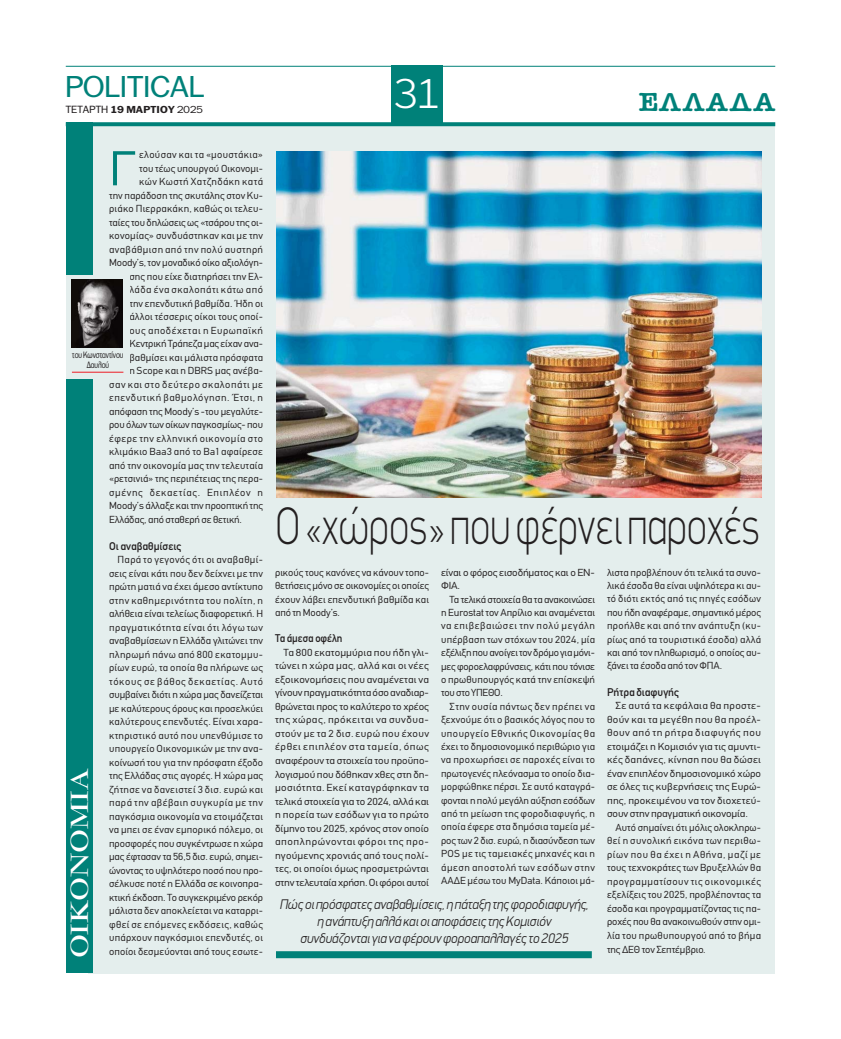
<style>
.page{position:relative;width:841px;height:1039px;background:#fff}
.page>*{position:absolute;margin:0;border:0;box-sizing:border-box;transform-origin:0 0}
.t1{font:100 53px "PF Din Display";color:#231f20;scale:.78 1}
.t2{font:47.9px "CF Din";color:#008179;scale:1.05 1}
.t3{font:300 40px "PF Franklin Gothic";color:#fff}
.t4{font:29px "PF Franklin Gothic";color:#008179;scale:1.1 1}
.t5{font:700 27.2px "PF Garamond Classic";color:#fff;scale:1.17 1}
.t6{font:26px "American Type ITC Hel Dm Bd";letter-spacing:.07em;color:#008179;scale:1.06 1}
.t7{font:italic 300 14px/17px "PF Din Display";color:#231f20;text-align:center;scale:.94 1}
.t8{font:11px "CF Din";color:#231f20}
.t9{font:11px "CF Din";color:#231f20;scale:.95 1}
.t10{font:10px/13.5px "CF Din";letter-spacing:.01em;color:#231f20;text-align:justify;scale:1.05 1}
.t11{font:10px/13.5px "CF Din";letter-spacing:.01em;color:#231f20;text-align:justify;scale:1.1 1}
.t12{font:10px "CF Din";letter-spacing:-.01em;color:#231f20;scale:1.05 1}
.t13{font:10px "CF Din";letter-spacing:.05em;color:#231f20;scale:1.05 1}
.t14{font:10px "CF Din";letter-spacing:.035em;color:#231f20;scale:1.05 1}
.t15{font:10px "CF Din";letter-spacing:.055em;color:#231f20;scale:1.05 1}
.t16{font:10px/13.5px "CF Din";letter-spacing:-.015em;color:#231f20;scale:1.1 1}
.t17{font:10px "CF Din";letter-spacing:.065em;color:#231f20;scale:1.05 1}
.t18{font:10px "CF Din";letter-spacing:.045em;color:#231f20;scale:1.05 1}
.t19{font:10px "CF Din";letter-spacing:.04em;color:#231f20;scale:1.05 1}
.t20{font:700 9.7px "PF Franklin Gothic";letter-spacing:.01em;color:#231f20;scale:1.1 1}
.t21{font:8.9px/9.9px "PF Franklin Gothic";color:#231f20;text-align:center;scale:.81 1}
.s1{font-weight:400;font-size:10px}
.s2{font-weight:400}
</style>
<div class="page">
<div style="left:88px;top:124px;width:686px;height:849px;background:#e4eeed"></div>
<hr style="left:66px;top:66px;width:708px;height:1px;background:#008179">
<svg style="left:92px;top:122px;width:682px;height:4px;background:#0e8780"></svg>
<div style="left:391px;top:66px;width:51px;height:60px;background:#008179"></div>
<div style="left:66px;top:122px;width:26px;height:851px;background:#008179"></div>
<div style="left:66px;top:275px;width:63px;height:104px;background:#e4eeed"></div>
<img style="left:71px;top:279px;width:52px;height:68px">
<hr style="left:72px;top:372px;width:51px;height:1px;background:#ed1c24">
<img style="left:276px;top:152px;width:484px;height:345px">
<div style="left:276px;top:951px;width:315px;height:7px;background:#008179"></div>
<h3 class="t4" style="left:66px;top:70px;width:127px">ΡOLITICAL</h3>
<h3 class="t3" style="left:393px;top:71px;width:48px">31</h3>
<p class="t20" style="left:66px;top:106px;width:126px"><span class="s1">ΤΕΤΑΡΤΗ</span> 19 MAΡΤΙΟΥ <span class="s2">2025</span></p>
<h3 class="t6" style="left:638px;top:87px;width:130px">ΕΛΛΑΔΑ</h3>
<h2 class="t2" style="left:109px;top:150px;width:26px">Γ</h2>
<p class="t14" style="left:139px;top:151px;width:119px">ελούσαν και τα «μουστάκια»</p>
<p class="t10" style="left:139px;top:163px;width:119px">του τέως υπουργού Οικονομι-</p>
<p class="t19" style="left:139px;top:178px;width:119px">κών Κωστή Χατζηδάκη κατά</p>
<p class="t10" style="left:109px;top:190px;width:148px">την παράδοση της σκυτάλης στον Κυ-</p>
<p class="t10" style="left:109px;top:203px;width:148px">ριάκο Πιερρακάκη, καθώς οι τελευ-</p>
<p class="t12" style="left:109px;top:218px;width:148px">ταίες του δηλώσεις ως «τσάρου της οι-</p>
<p class="t10" style="left:109px;top:230px;width:148px">κονομίας» συνδυάστηκαν και με την</p>
<p class="t14" style="left:109px;top:245px;width:148px">αναβάθμιση από την πολύ αυστηρή</p>
<p class="t12" style="left:109px;top:259px;width:148px">Moody’s, τον μοναδικό οίκο αξιολόγη-</p>
<p class="t10" style="left:129px;top:271px;width:129px">σης που είχε διατηρήσει την Ελ-</p>
<p class="t18" style="left:129px;top:286px;width:129px">λάδα ένα σκαλοπάτι κάτω από</p>
<p class="t10" style="left:129px;top:298px;width:129px">την επενδυτική βαθμίδα. Ήδη οι</p>
<p class="t10" style="left:129px;top:311px;width:129px">άλλοι τέσσερις οίκοι τους οποί-</p>
<p class="t15" style="left:129px;top:326px;width:129px">ους αποδέχεται η Ευρωπαϊκή</p>
<p class="t12" style="left:129px;top:340px;width:129px">Κεντρική Τράπεζα μας είχαν ανα-</p>
<p class="t10" style="left:129px;top:352px;width:129px">βαθμίσει και μάλιστα πρόσφατα</p>
<p class="t10" style="left:129px;top:365px;width:129px">η Scope και η DBRS μας ανέβα-</p>
<p class="t15" style="left:109px;top:380px;width:148px">σαν και στο δεύτερο σκαλοπάτι με</p>
<p class="t13" style="left:109px;top:394px;width:148px">επενδυτική βαθμολόγηση. Έτσι, η</p>
<p class="t12" style="left:109px;top:407px;width:148px">απόφαση της Moody’s -του μεγαλύτε-</p>
<p class="t12" style="left:109px;top:421px;width:148px">ρου όλων των οίκων παγκοσμίως- που</p>
<p class="t13" style="left:109px;top:434px;width:148px">έφερε την ελληνική οικονομία στο</p>
<p class="t10" style="left:109px;top:446px;width:148px">κλιμάκιο Baa3 από το Ba1 αφαίρεσε</p>
<p class="t10" style="left:109px;top:460px;width:148px">από την οικονομία μας την τελευταία</p>
<p class="t10" style="left:109px;top:473px;width:148px">«ρετσινιά» της περιπέτειας της περα-</p>
<p class="t17" style="left:109px;top:488px;width:148px">σμένης δεκαετίας. Επιπλέον η</p>
<p class="t12" style="left:109px;top:502px;width:148px">Moody’s άλλαξε και την προοπτική της</p>
<p class="t12" style="left:109px;top:515px;width:128px">Ελλάδας, από σταθερή σε θετική.</p>
<p class="t8" style="left:109px;top:539px;width:74px">Οι αναβαθμίσεις</p>
<p class="t10" style="left:109px;top:554px;width:148px;text-indent:9px">Παρά το γεγονός ότι οι αναβαθμί&shy;σεις είναι κάτι που δεν δείχνει με την πρώτη ματιά να έχει άμεσο αντίκτυπο στην καθημερινότητα του πολίτη, η αλήθεια είναι τελείως διαφορετική. Η πραγματικότητα είναι ότι λόγω των αναβαθμίσεων η Ελλάδα γλιτώνει την πληρωμή πάνω από 800 εκατομμυ&shy;ρίων ευρώ, τα οποία θα πλήρωνε ως τόκους σε βάθος δεκαετίας. Αυτό συμβαίνει διότι η χώρα μας δανείζεται με καλύτερους όρους και προσελκύει καλύτερους επενδυτές. Είναι χαρα&shy;κτηριστικό αυτό που υπενθύμισε το υπουργείο Οικονομικών με την ανα&shy;κοίνωσή του για την πρόσφατη έξοδο της Ελλάδας στις αγορές. Η χώρα μας ζήτησε να δανειστεί 3 δισ. ευρώ και παρά την αβέβαιη συγκυρία με την παγκόσμια οικονομία να ετοιμάζεται να μπει σε έναν εμπορικό πόλεμο, οι προσφορές που συγκέντρωσε η χώρα μας έφτασαν τα 56,5 δισ. ευρώ, σημει&shy;ώνοντας το υψηλότερο ποσό που προ&shy;σέλκυσε ποτέ η Ελλάδα σε κοινοπρα&shy;κτική έκδοση. Το συγκεκριμένο ρεκόρ μάλιστα δεν αποκλείεται να καταρρι&shy;φθεί σε επόμενες εκδόσεις, καθώς υπάρχουν παγκόσμιοι επενδυτές, οι οποίοι δεσμεύονται από τους εσωτε-</p>
<p class="t21" style="left:72px;top:349px;width:65px">του Κωνσταντίνου<br>Δαυλού</p>
<h3 class="t5" style="left:66px;top:958px;width:164px;rotate:-90deg">ΟΙΚΟΝΟΜΙΑ</h3>
<h1 class="t1" style="left:275px;top:494px;width:621px">Ο «χώρος» που φέρνει παροχές</h1>
<p class="t10" style="left:275px;top:566px;width:148px">ρικούς τους κανόνες να κάνουν τοπο&shy;θετήσεις μόνο σε οικονομίες οι οποίες έχουν λάβει επενδυτική βαθμίδα και από τη Moody’s.</p>
<p class="t9" style="left:275px;top:632px;width:72px">Τα άμεσα οφέλη</p>
<p class="t11" style="left:275px;top:646px;width:141px;text-indent:9px">Τα 800 εκατομμύρια που ήδη γλι&shy;τώνει η χώρα μας, αλλά και οι νέες εξοικονομήσεις που αναμένεται να γίνουν πραγματικότητα όσο αναδιαρ&shy;θρώνεται προς το καλύτερο το χρέος της χώρας, πρόκειται να συνδυα&shy;στούν με τα 2 δισ. ευρώ που έχουν έρθει επιπλέον στα ταμεία, όπως αναφέρουν τα στοιχεία του προϋπο&shy;λογισμού που δόθηκαν χθες στη δη&shy;μοσιότητα. Εκεί καταγράφηκαν τα τελικά στοιχεία για το 2024, αλλά και η πορεία των εσόδων για το πρώτο δίμηνο του 2025, χρόνος στον οποίο αποπληρώνονται φόροι της προ&shy;ηγούμενης χρονιάς από τους πολί&shy;τες, οι οποίοι όμως προσμετρώνται στην τελευταία χρήση. Οι φόροι αυτοί</p>
<p class="t16" style="left:441px;top:566px;width:141px">είναι ο φόρος εισοδήματος και ο ΕΝ-<br>ΦΙΑ.</p>
<p class="t10" style="left:441px;top:593px;width:148px;text-indent:9px">Τα τελικά στοιχεία θα τα ανακοινώσει η Eurostat τον Απρίλιο και αναμένεται να επιβεβαιώσει την πολύ μεγάλη υπέρβαση των στόχων του 2024, μία εξέλιξη που ανοίγει τον δρόμο για μόνι&shy;μες φοροελαφρύνσεις, κάτι που τόνισε ο πρωθυπουργός κατά την επίσκεψή του στο ΥΠΕΘΟ.</p>
<p class="t10" style="left:441px;top:700px;width:148px;text-indent:9px">Στην ουσία πάντως δεν πρέπει να ξεχνούμε ότι ο βασικός λόγος που το υπουργείο Εθνικής Οικονομίας θα έχει το δημοσιονομικό περιθώριο για να προχωρήσει σε παροχές είναι το πρωτογενές πλεόνασμα το οποίο δια&shy;μορφώθηκε πέρσι. Σε αυτό καταγρά&shy;φονται η πολύ μεγάλη αύξηση εσόδων από τη μείωση της φοροδιαφυγής, η οποία έφερε στα δημόσια ταμεία μέ&shy;ρος των 2 δισ. ευρώ, η διασύνδεση των POS με τις ταμειακές μηχανές και η άμεση αποστολή των εσόδων στην ΑΑΔΕ μέσω του MyData. Κάποιοι μά-</p>
<h3 class="t7" style="left:280px;top:895px;width:330px">Πώς οι πρόσφατες αναβαθμίσεις, η πάταξη της φοροδιαφυγής, η ανάπτυξη αλλά και οι αποφάσεις της Κομισιόν<br>συνδυάζονται για να φέρουν φοροαπαλλαγές το 2025</h3>
<p class="t10" style="left:606px;top:566px;width:148px">λιστα προβλέπουν ότι τελικά τα συνο&shy;λικά έσοδα θα είναι υψηλότερα κι αυ&shy;τό διότι εκτός από τις πηγές εσόδων που ήδη αναφέραμε, σημαντικό μέρος προήλθε και από την ανάπτυξη (κυ&shy;ρίως από τα τουριστικά έσοδα) αλλά και από τον πληθωρισμό, ο οποίος αυ&shy;ξάνει τα έσοδα από τον ΦΠΑ.</p>
<p class="t8" style="left:606px;top:685px;width:73px">Ρήτρα διαφυγής</p>
<p class="t11" style="left:606px;top:700px;width:141px;text-indent:9px">Σε αυτά τα κεφάλαια θα προστε&shy;θούν και τα μεγέθη που θα προέλ&shy;θουν από τη ρήτρα διαφυγής που ετοιμάζει η Κομισιόν για τις αμυντι&shy;κές δαπάνες, κίνηση που θα δώσει έναν επιπλέον δημοσιονομικό χώρο σε όλες τις κυβερνήσεις της Ευρώ&shy;πης, προκειμένου να τον διοχετεύ&shy;σουν στην πραγματική οικονομία.</p>
<p class="t10" style="left:606px;top:821px;width:148px;text-indent:9px">Αυτό σημαίνει ότι μόλις ολοκληρω&shy;θεί η συνολική εικόνα των περιθω&shy;ρίων που θα έχει η Αθήνα, μαζί με τους τεχνοκράτες των Βρυξελλών θα προγραμματίσουν τις οικονομικές εξελίξεις του 2025, προβλέποντας τα έσοδα και προγραμματίζοντας τις πα&shy;ροχές που θα ανακοινωθούν στην ομι&shy;λία του πρωθυπουργού από το βήμα της ΔΕΘ τον Σεπτέμβριο.</p>
</div>
